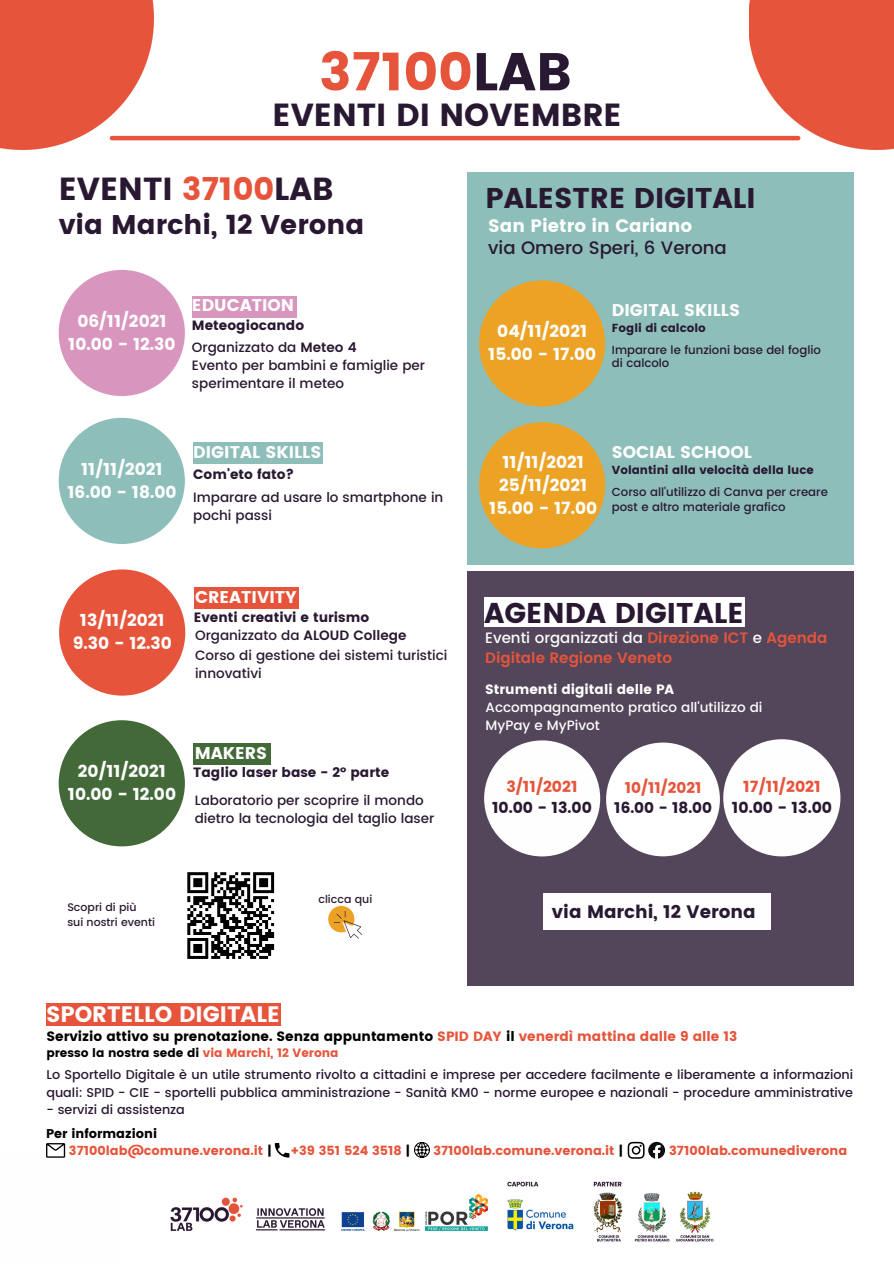
<style>
.page{position:relative;width:894px;height:1264px;background:#fff}
.page>*{position:absolute;margin:0;border:0;box-sizing:border-box;transform-origin:0 0}
.t1{font:53.1px "Poppins";color:#e6543b}
.t2{font:31.8px "Poppins";color:#291831}
.t3{font:28.5px "Poppins";color:#291831}
.t4{font:27px "Poppins";color:#291831}
.t5{font:22.35px "Poppins";color:#fdfefd}
.t6{font:500 18px "Poppins";color:#291831}
.t7{font:18px "Poppins";color:#fdfefd}
.t8{font:18px "Poppins";color:#291831}
.t9{font:16.95px "Poppins";color:#fdfefd}
.t10{font:15.6px "Poppins";color:#291831}
.t11{font:15.6px "Poppins";color:#e6543b}
.t12{font:15.15px "Poppins";color:#291831}
.t13{font:15.15px "Poppins";color:#e6543b}
.t14{font:600 15px/20.2px "Poppins";color:#e6543b}
.t15{font:500 13.5px/18px "Poppins";color:#291831}
.t16{font:13.5px "Poppins";color:#000}
.t17{font:13.5px "Poppins";color:#291831}
.t18{font:500 13.5px/18px "Poppins";color:#fdfefd}
.t19{font:13.5px "Poppins";color:#fdfefd}
.t20{font:500 12.75px/17.5px "Poppins";color:#291831}
.t21{font:12.75px "Poppins";color:#e6543b}
.t22{font:12.75px "Poppins";color:#000}
.t23{font:12px "Poppins";color:#000}
.t24{font:500 11.7px/15.9px "Poppins";color:#291831}
.t25{font:11.7px "Poppins";color:#291831}
.t26{font:500 10.95px "Poppins";color:#291831}
.s1{color:#291831}
.s2{color:#e6543b}
.s3{font-weight:600}
.s4{font-weight:500;color:#fdfefd}
.s5{color:#000}
</style>
<div class="page">
<img style="left:170px;top:1157px;width:544px;height:85px">
<hr style="left:112px;top:136px;width:686px;height:4px;background:#e6543b">
<svg style="left:187px;top:872px;width:87px;height:86px"></svg>
<svg style="left:328px;top:905px;width:34px;height:33px"></svg>
<img style="left:0;top:0;width:153px;height:150px">
<img style="left:749px;top:0;width:144px;height:149px">
<div style="left:59px;top:270px;width:126px;height:126px;background:#d896be;border-radius:50%"></div>
<div style="left:59px;top:569px;width:126px;height:126px;background:#e6543b;border-radius:50%"></div>
<div style="left:59px;top:720px;width:126px;height:126px;background:#436939;border-radius:50%"></div>
<div style="left:192px;top:296px;width:105px;height:21px;background:#d896be"></div>
<div style="left:59px;top:418px;width:126px;height:126px;background:#8dbeb9;border-radius:50%"></div>
<div style="left:193px;top:442px;width:130px;height:21px;background:#8dbeb9"></div>
<div style="left:194px;top:587px;width:104px;height:22px;background:#e6543b"></div>
<div style="left:193px;top:743px;width:78px;height:21px;background:#436939"></div>
<div style="left:46px;top:1002px;width:234px;height:23px;background:#e6543b"></div>
<div style="left:467px;top:172px;width:386px;height:392px;background:#8dbeb9"></div>
<div style="left:479px;top:280px;width:126px;height:126px;background:#eca325;border-radius:50%"></div>
<div style="left:479px;top:422px;width:126px;height:126px;background:#eca325;border-radius:50%"></div>
<div style="left:467px;top:571px;width:386px;height:414px;background:#53465a"></div>
<div style="left:484px;top:740px;width:116px;height:116px;background:#fdfefd;border-radius:50%"></div>
<div style="left:606px;top:742px;width:113px;height:114px;background:#fff;border-radius:50%"></div>
<div style="left:484px;top:597px;width:260px;height:29px;background:#fff"></div>
<div style="left:723px;top:739px;width:117px;height:117px;background:#fdfefd;border-radius:50%"></div>
<div style="left:543px;top:893px;width:227px;height:36px;background:#fdfefd"></div>
<svg style="left:275px;top:1142px;width:14px;height:15px"></svg>
<svg style="left:414px;top:1142px;width:15px;height:15px"></svg>
<svg style="left:46px;top:1143px;width:19px;height:14px"></svg>
<svg style="left:627px;top:1141px;width:38px;height:17px"></svg>
<p class="t1" style="left:319px;top:41px;width:254px">37100<span class="s1">LAB</span></p>
<p class="t2" style="left:272px;top:97px;width:351px">EVENTI DI NOVEMBRE</p>
<p class="t2" style="left:59px;top:171px;width:276px">EVENTI <span class="s2">37100</span>LAB</p>
<p class="t4" style="left:59px;top:209px;width:307px">via Marchi, 12 Verona</p>
<p class="t9" style="left:77px;top:311px;width:91px">06/11/2021</p>
<p class="t9" style="left:68px;top:334px;width:109px">10.00 - 12.30</p>
<p class="t9" style="left:192px;top:295px;width:104px">EDUCATION</p>
<p class="t17" style="left:192px;top:318px;width:114px">Meteogiocando</p>
<p class="t15" style="left:192px;top:338px;width:166px">Organizzato da <span class="s3">Meteo 4</span></p>
<p class="t15" style="left:192px;top:356px;width:234px">Evento per bambini e famiglie per</p>
<p class="t15" style="left:192px;top:374px;width:153px">sperimentare il meteo</p>
<p class="t9" style="left:81px;top:459px;width:83px">11/11/2021</p>
<p class="t9" style="left:67px;top:482px;width:111px">16.00 - 18.00</p>
<p class="t9" style="left:193px;top:442px;width:129px">DIGITAL SKILLS</p>
<p class="t17" style="left:193px;top:466px;width:102px">Com'eto fato?</p>
<p class="t15" style="left:193px;top:488px;width:251px">Imparare ad usare lo smartphone in pochi passi</p>
<p class="t9" style="left:80px;top:610px;width:86px">13/11/2021</p>
<p class="t9" style="left:73px;top:633px;width:101px">9.30 - 12.30</p>
<p class="t9" style="left:195px;top:587px;width:103px">CREATIVITY</p>
<p class="t17" style="left:194px;top:609px;width:177px">Eventi creativi e turismo</p>
<p class="t15" style="left:195px;top:646px;width:254px">Corso di gestione dei sistemi turistici innovativi</p>
<p class="t15" style="left:195px;top:626px;width:213px">Organizzato da <span class="s3">ALOUD College</span></p>
<p class="t9" style="left:78px;top:761px;width:90px">20/11/2021</p>
<p class="t9" style="left:68px;top:784px;width:110px">10.00 - 12.00</p>
<p class="t9" style="left:195px;top:743px;width:74px">MAKERS</p>
<p class="t17" style="left:193px;top:764px;width:197px">Taglio laser base - 2° parte</p>
<p class="t15" style="left:195px;top:791px;width:241px">Laboratorio per scoprire il mondo dietro la tecnologia del taglio laser</p>
<p class="t26" style="left:67px;top:901px;width:71px">Scopri di più</p>
<p class="t26" style="left:67px;top:915px;width:89px">sui nostri eventi</p>
<p class="t26" style="left:318px;top:892px;width:55px">clicca qui</p>
<p class="t5" style="left:46px;top:1001px;width:235px">SPORTELLO DIGITALE</p>
<p class="t3" style="left:485px;top:181px;width:271px">PALESTRE DIGITALI</p>
<p class="t7" style="left:488px;top:216px;width:205px">San Pietro in Cariano</p>
<p class="t6" style="left:488px;top:237px;width:240px">via Omero Speri, 6 Verona</p>
<p class="t9" style="left:497px;top:321px;width:91px">04/11/2021</p>
<p class="t9" style="left:488px;top:344px;width:109px">15.00 - 17.00</p>
<p class="t9" style="left:611px;top:300px;width:129px">DIGITAL SKILLS</p>
<p class="t25" style="left:611px;top:321px;width:95px">Fogli di calcolo</p>
<p class="t24" style="left:611px;top:341px;width:210px">Imparare le funzioni base del foglio</p>
<p class="t24" style="left:611px;top:355px;width:59px">di calcolo</p>
<p class="t9" style="left:502px;top:452px;width:83px">11/11/2021</p>
<p class="t9" style="left:499px;top:475px;width:90px">25/11/2021</p>
<p class="t9" style="left:489px;top:498px;width:109px">15.00 - 17.00</p>
<p class="t9" style="left:611px;top:442px;width:141px">SOCIAL SCHOOL</p>
<p class="t25" style="left:611px;top:463px;width:203px">Volantini alla velocità della luce</p>
<p class="t24" style="left:611px;top:483px;width:217px">Corso all'utilizzo di Canva per creare post e altro materiale grafico</p>
<p class="t3" style="left:484px;top:596px;width:261px">AGENDA DIGITALE</p>
<p class="t14" style="left:485px;top:627px;width:344px"><span class="s4">Eventi organizzati da</span> Direzione ICT <span class="s4">e</span> Agenda<br>Digitale Regione Veneto</p>
<p class="t18" style="left:485px;top:698px;width:278px">Accompagnamento pratico all'utilizzo di<br>MyPay e MyPivot</p>
<p class="t19" style="left:485px;top:681px;width:190px">Strumenti digitali delle PA</p>
<p class="t11" style="left:506px;top:777px;width:73px">3/11/2021</p>
<p class="t10" style="left:492px;top:798px;width:101px">10.00 - 13.00</p>
<p class="t13" style="left:624px;top:779px;width:78px">10/11/2021</p>
<p class="t12" style="left:614px;top:799px;width:99px">16.00 - 18.00</p>
<p class="t11" style="left:743px;top:777px;width:79px">17/11/2021</p>
<p class="t10" style="left:731px;top:799px;width:102px">10.00 - 13.00</p>
<p class="t8" style="left:552px;top:901px;width:205px">via Marchi, 12 Verona</p>
<p class="t16" style="left:46px;top:1028px;width:692px">Servizio attivo su prenotazione. Senza appuntamento <span class="s2">SPID DAY</span> il <span class="s2">venerdì mattina dalle 9 alle 13</span></p>
<p class="t23" style="left:46px;top:1045px;width:294px">presso la nostra sede di <span class="s2">via Marchi, 12 Verona</span></p>
<p class="t20" style="left:46px;top:1066px;width:808px">Lo Sportello Digitale è un utile strumento rivolto a cittadini e imprese per accedere facilmente e liberamente a informazioni quali: SPID - CIE - sportelli pubblica amministrazione - Sanità KM0 - norme europee e nazionali - procedure amministrative</p>
<p class="t20" style="left:46px;top:1101px;width:140px">- servizi di assistenza</p>
<p class="t22" style="left:46px;top:1126px;width:113px">Per informazioni</p>
<p class="t21" style="left:69px;top:1143px;width:204px">37100lab@comune.verona.it <span class="s5">|</span></p>
<p class="t21" style="left:291px;top:1143px;width:121px">+39 351 524 3518 <span class="s5">|</span></p>
<p class="t21" style="left:433px;top:1143px;width:191px">37100lab.comune.verona.it <span class="s5">|</span></p>
<p class="t21" style="left:669px;top:1143px;width:180px">37100lab.comunediverona</p>
</div>
